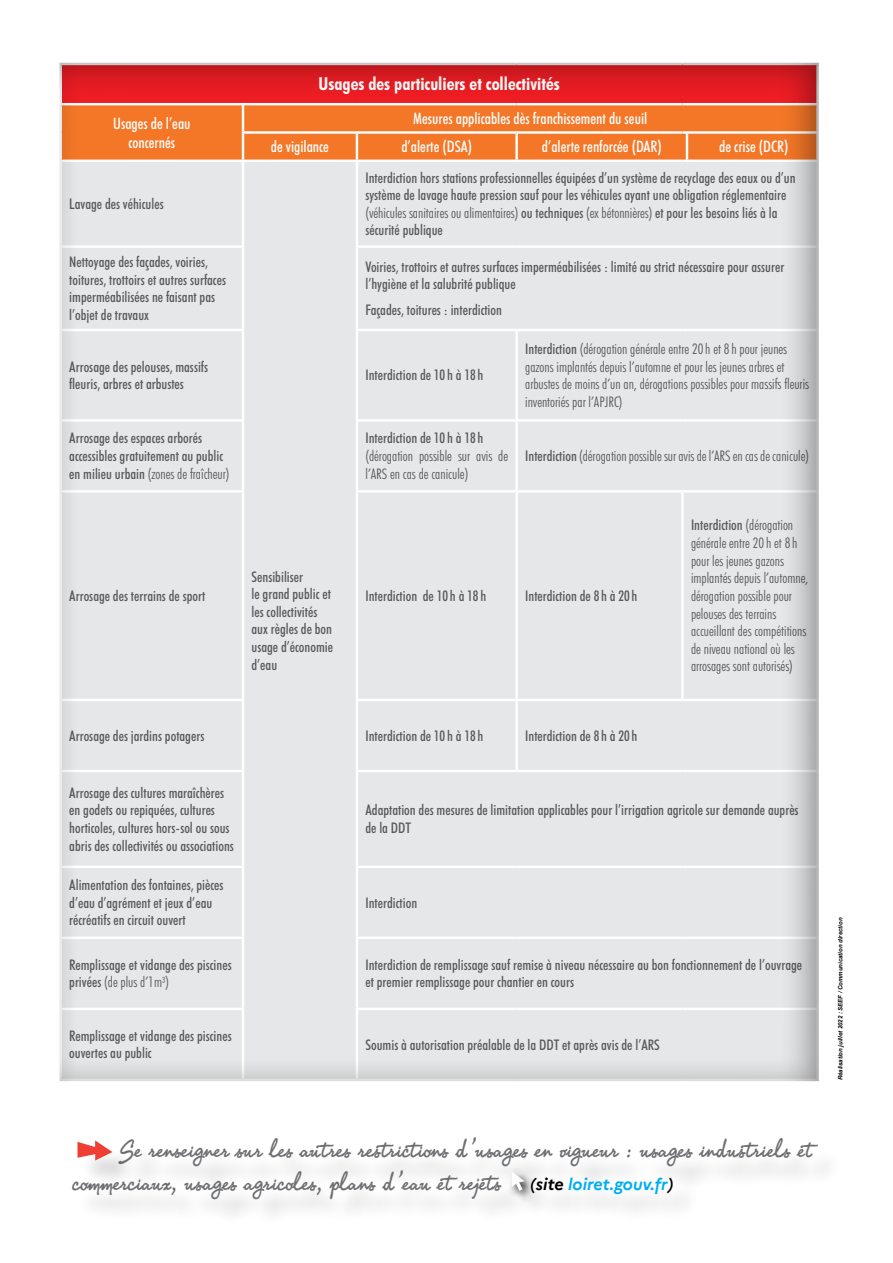
<style>
.page{position:relative;width:893px;height:1263px;background:#fff}
.page>*{position:absolute;margin:0;border:0;box-sizing:border-box;transform-origin:0 0}
.t1{font:27px/32.4px "PR8 Charade";color:#6d6e71}
.t2{font:700 condensed 18px "Futura BT";color:#fff}
.t3{font:500 condensed 15.9px/19px "Futura BT";color:#fff;text-align:center}
.t4{font:500 condensed 14.7px/17.7px "Futura BT";color:#58595b}
.t5{font:300 condensed 14.7px/17.7px "Futura BT";color:#58595b}
.t6{font:italic 700 6px "Arial";color:#000}
.s1{font-weight:300}
.s2{font-weight:500}
.s3{font-family:"Marianne";font-weight:500;font-style:italic;font-size:16.5px;color:#000}
.s4{font-family:"Marianne";font-weight:700;font-style:italic;font-size:16.5px;color:#000}
.s5{font-family:"Marianne";font-weight:700;font-style:italic;font-size:16.5px;color:#00aeef}
</style>
<div class="page">
<div style="left:47px;top:50px;width:789px;height:1065px;background:#000;opacity:.4"></div>
<svg style="left:77px;top:1140px;width:35px;height:20px"></svg>
<div style="left:507px;top:1168px;width:29px;height:34px;background:#000;opacity:.85"></div>
<svg style="left:512px;top:1171px;width:13px;height:20px"></svg>
<p class="t2" style="left:318px;top:73px;width:243px">Usages des particuliers et collectivités</p>
<p class="t3" style="left:113px;top:113px;width:79px">Usages de l’eau concernés</p>
<p class="t3" style="left:413px;top:109px;width:236px">Mesures applicables dès franchissement du seuil</p>
<p class="t3" style="left:271px;top:137px;width:60px">de vigilance</p>
<p class="t3" style="left:401px;top:137px;width:72px">d’alerte (DSA)</p>
<p class="t3" style="left:542px;top:137px;width:121px">d’alerte renforcée (DAR)</p>
<p class="t3" style="left:719px;top:137px;width:70px">de crise (DCR)</p>
<p class="t4" style="left:69px;top:195px;width:96px">Lavage des véhicules</p>
<p class="t4" style="left:365px;top:168px;width:432px">Interdiction hors stations professionnelles équipées d’un système de recyclage des eaux ou d’un système de lavage haute pression sauf pour les véhicules ayant une obligation réglementaire <span class="s1">(véhicules sanitaires ou alimentaires)</span> ou techniques <span class="s1">(ex bétonnières)</span> et pour les besoins liés à la sécurité publique</p>
<p class="t4" style="left:69px;top:253px;width:158px">Nettoyage des façades, voiries, toitures, trottoirs et autres surfaces imperméabilisées ne faisant pas l’objet de travaux</p>
<p class="t4" style="left:365px;top:257px;width:420px">Voiries, trottoirs et autres surfaces imperméabilisées : limité au strict nécessaire pour assurer l’hygiène et la salubrité publique</p>
<p class="t4" style="left:365px;top:301px;width:138px">Façades, toitures : interdiction</p>
<p class="t4" style="left:69px;top:357px;width:140px">Arrosage des pelouses, massifs fleuris, arbres et arbustes</p>
<p class="t4" style="left:365px;top:366px;width:119px">Interdiction de 10h à 18h</p>
<p class="t5" style="left:525px;top:340px;width:285px"><span class="s2">Interdiction</span> (dérogation générale entre 20h et 8h pour jeunes gazons implantés depuis l’automne et pour les jeunes arbres et arbustes de moins d’un an, dérogations possibles pour massifs fleuris inventoriés par l’APJRC)</p>
<p class="t4" style="left:69px;top:429px;width:162px">Arrosage des espaces arborés accessibles gratuitement au public en milieu urbain <span class="s1">(zones de fraîcheur)</span></p>
<p class="t4" style="left:365px;top:429px;width:119px">Interdiction de 10h à 18h</p>
<p class="t5" style="left:365px;top:447px;width:144px">(dérogation possible sur avis de l’ARS en cas de canicule)</p>
<p class="t5" style="left:525px;top:447px;width:285px"><span class="s2">Interdiction</span> (dérogation possible sur avis de l’ARS en cas de canicule)</p>
<p class="t4" style="left:251px;top:567px;width:83px">Sensibiliser<br>le grand public et les collectivités aux règles de bon usage d’économie d’eau</p>
<p class="t4" style="left:69px;top:587px;width:138px">Arrosage des terrains de sport</p>
<p class="t4" style="left:365px;top:587px;width:122px">Interdiction de 10h à 18h</p>
<p class="t4" style="left:525px;top:587px;width:114px">Interdiction de 8h à 20h</p>
<p class="t4" style="left:69px;top:726px;width:137px">Arrosage des jardins potagers</p>
<p class="t4" style="left:365px;top:726px;width:119px">Interdiction de 10h à 18h</p>
<p class="t4" style="left:525px;top:726px;width:114px">Interdiction de 8h à 20h</p>
<p class="t5" style="left:691px;top:516px;width:119px"><span class="s2">Interdiction</span> (dérogation générale entre 20h et 8h pour les jeunes gazons implantés depuis l’automne, dérogation possible pour pelouses des terrains accueillant des compétitions de niveau national où les arrosages sont autorisés)</p>
<p class="t4" style="left:69px;top:783px;width:166px">Arrosage des cultures maraîchères en godets ou repiquées, cultures horticoles, cultures hors-sol ou sous abris des collectivités ou associations</p>
<p class="t4" style="left:69px;top:876px;width:156px">Alimentation des fontaines, pièces d’eau d’agrément et jeux d’eau récréatifs en circuit ouvert</p>
<p class="t4" style="left:365px;top:801px;width:435px">Adaptation des mesures de limitation applicables pour l’irrigation agricole sur demande auprès de la DDT</p>
<p class="t4" style="left:365px;top:893px;width:53px">Interdiction</p>
<p class="t4" style="left:69px;top:956px;width:164px">Remplissage et vidange des piscines privées <span class="s1">(de plus d’1m</span><sup>3</sup><span class="s1">)</span></p>
<p class="t4" style="left:365px;top:956px;width:438px">Interdiction de remplissage sauf remise à niveau nécessaire au bon fonctionnement de l’ouvrage et premier remplissage pour chantier en cours</p>
<p class="t4" style="left:69px;top:1027px;width:164px">Remplissage et vidange des piscines ouvertes au public</p>
<p class="t4" style="left:365px;top:1035px;width:296px">Soumis à autorisation préalable de la DDT et après avis de l’ARS</p>
<p class="t6" style="left:836px;top:1080px;width:164px;rotate:-90deg">Réalisation juillet 2022 : SEEF / Communication direction</p>
<p class="t1" style="left:72px;top:1133px;width:741px;text-indent:46px">Se renseigner sur les autres restrictions d’usages en vigueur : usages industriels et commerciaux, usages agricoles, plans d’eau et rejets <span class="s3">(</span><span class="s4">site</span> <span class="s5">loiret.gouv.fr</span><span class="s3">)</span></p>
</div>
